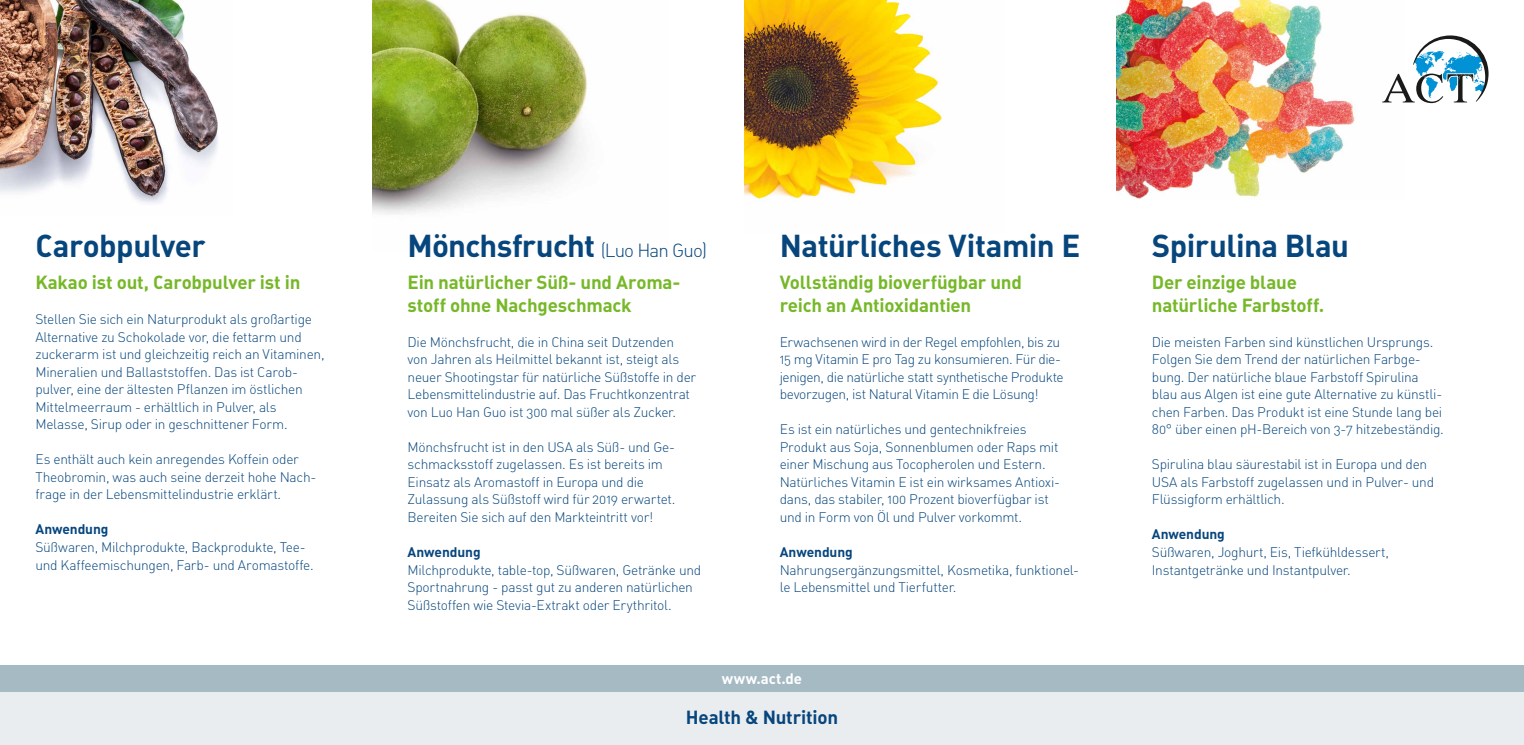
<style>
.page{position:relative;width:1524px;height:745px;background:#fff}
.page>*{position:absolute;margin:0;border:0;box-sizing:border-box;transform-origin:0 0}
.t1{font:31.25px "DIN Bold Alternate";letter-spacing:-.015em;color:#07467d}
.t2{font:18.75px/22.5px "DIN Bold Alternate";letter-spacing:-.01em;color:#76b828}
.t3{font:18.75px "DIN Bold Alternate";letter-spacing:-.01em;color:#07467d}
.t4{font:15px "DIN Bold Alternate";letter-spacing:.01em;color:#fff}
.t5{font:13.75px/17.5px "DIN Light Alternate";letter-spacing:-.02em;color:#07467d}
.t6{font:13.75px "DIN Bold Alternate";letter-spacing:-.005em;color:#07467d}
.s1{font-family:"DIN Light Alternate";font-size:18.75px}
</style>
<div class="page">
<img style="left:0;top:0;width:218px;height:203px">
<img style="left:744px;top:0;width:198px;height:200px">
<img style="left:372px;top:0;width:216px;height:214px">
<img style="left:1116px;top:0;width:241px;height:199px">
<svg style="left:1382px;top:35px;width:106px;height:68px"></svg>
<div style="left:0;top:691px;width:1524px;height:53px;background:#eaedf0"></div>
<div style="left:0;top:664px;width:1524px;height:27px;background:#a6bac4"></div>
<h1 class="t1" style="left:35px;top:225px;width:172px">Carobpulver</h1>
<h2 class="t2" style="left:35px;top:270px;width:266px">Kakao ist out, Carobpulver ist in</h2>
<p class="t5" style="left:35px;top:310px;width:291px">Stellen Sie sich ein Naturprodukt als großartige Alternative zu Schokolade vor, die fettarm und zuckerarm ist und gleichzeitig reich an Vitaminen, Mineralien und Ballaststoffen. Das ist Carob&shy;pulver, eine der ältesten Pflanzen im östlichen Mittelmeerraum - erhältlich in Pulver, als Melasse, Sirup oder in geschnittener Form.</p>
<p class="t5" style="left:35px;top:450px;width:282px">Es enthält auch kein anregendes Koffein oder<br>Theobromin, was auch seine derzeit hohe Nach&shy;frage in der Lebensmittelindustrie erklärt.</p>
<p class="t6" style="left:35px;top:520px;width:75px">Anwendung</p>
<p class="t5" style="left:35px;top:538px;width:280px">Süßwaren, Milchprodukte, Backprodukte, Tee&shy;und Kaffeemischungen, Farb- und Aromastoffe.</p>
<h1 class="t1" style="left:407px;top:225px;width:301px">Mönchsfrucht <span class="s1">(Luo Han Guo)</span></h1>
<h2 class="t2" style="left:407px;top:270px;width:274px">Ein natürlicher Süß- und Aroma&shy;stoff ohne Nachgeschmack</h2>
<p class="t5" style="left:407px;top:332px;width:290px">Die Mönchsfrucht, die in China seit Dutzenden von Jahren als Heilmittel bekannt ist, steigt als neuer Shootingstar für natürliche Süßstoffe in der Lebensmittelindustrie auf. Das Fruchtkonzentrat von Luo Han Guo ist 300 mal süßer als Zucker.</p>
<p class="t5" style="left:407px;top:437px;width:269px">Mönchsfrucht ist in den USA als Süß- und Ge&shy;schmacksstoff zugelassen. Es ist bereits im Einsatz als Aromastoff in Europa und die Zulassung als Süßstoff wird für 2019 erwartet.<br>Bereiten Sie sich auf den Markteintritt vor!</p>
<p class="t6" style="left:407px;top:542px;width:75px">Anwendung</p>
<p class="t5" style="left:407px;top:560px;width:295px">Milchprodukte, table-top, Süßwaren, Getränke und<br>Sportnahrung - passt gut zu anderen natürlichen<br>Süßstoffen wie Stevia-Extrakt oder Erythritol.</p>
<h1 class="t1" style="left:780px;top:225px;width:302px">Natürliches Vitamin E</h1>
<h2 class="t2" style="left:780px;top:270px;width:244px">Vollständig bioverfügbar und reich an Antioxidantien</h2>
<p class="t5" style="left:780px;top:332px;width:286px">Erwachsenen wird in der Regel empfohlen, bis zu 15 mg Vitamin E pro Tag zu konsumieren. Für die&shy;jenigen, die natürliche statt synthetische Produkte bevorzugen, ist Natural Vitamin E die Lösung!</p>
<p class="t5" style="left:780px;top:420px;width:282px">Es ist ein natürliches und gentechnikfreies Produkt aus Soja, Sonnenblumen oder Raps mit einer Mischung aus Tocopherolen und Estern.<br>Natürliches Vitamin E ist ein wirksames Antioxi&shy;dans, das stabiler, 100 Prozent bioverfügbar ist und in Form von Öl und Pulver vorkommt.</p>
<p class="t6" style="left:780px;top:542px;width:75px">Anwendung</p>
<p class="t5" style="left:780px;top:560px;width:301px">Nahrungsergänzungsmittel, Kosmetika, funktionel&shy;le Lebensmittel und Tierfutter.</p>
<p class="t4" style="left:722px;top:668px;width:82px">www.act.de</p>
<h2 class="t3" style="left:686px;top:705px;width:154px">Health &amp; Nutrition</h2>
<h1 class="t1" style="left:1152px;top:225px;width:199px">Spirulina Blau</h1>
<h2 class="t2" style="left:1152px;top:270px;width:174px">Der einzige blaue natürliche Farbstoff.</h2>
<p class="t5" style="left:1152px;top:332px;width:294px">Die meisten Farben sind künstlichen Ursprungs.<br>Folgen Sie dem Trend der natürlichen Farbge&shy;bung. Der natürliche blaue Farbstoff Spirulina blau aus Algen ist eine gute Alternative zu künstli&shy;chen Farben. Das Produkt ist eine Stunde lang bei 80° über einen pH-Bereich von 3-7 hitzebeständig.</p>
<p class="t5" style="left:1152px;top:455px;width:284px">Spirulina blau säurestabil ist in Europa und den<br>USA als Farbstoff zugelassen und in Pulver- und<br>Flüssigform erhältlich.</p>
<p class="t6" style="left:1152px;top:525px;width:75px">Anwendung</p>
<p class="t5" style="left:1152px;top:543px;width:239px">Süßwaren, Joghurt, Eis, Tiefkühldessert,<br>Instantgetränke und Instantpulver.</p>
</div>
